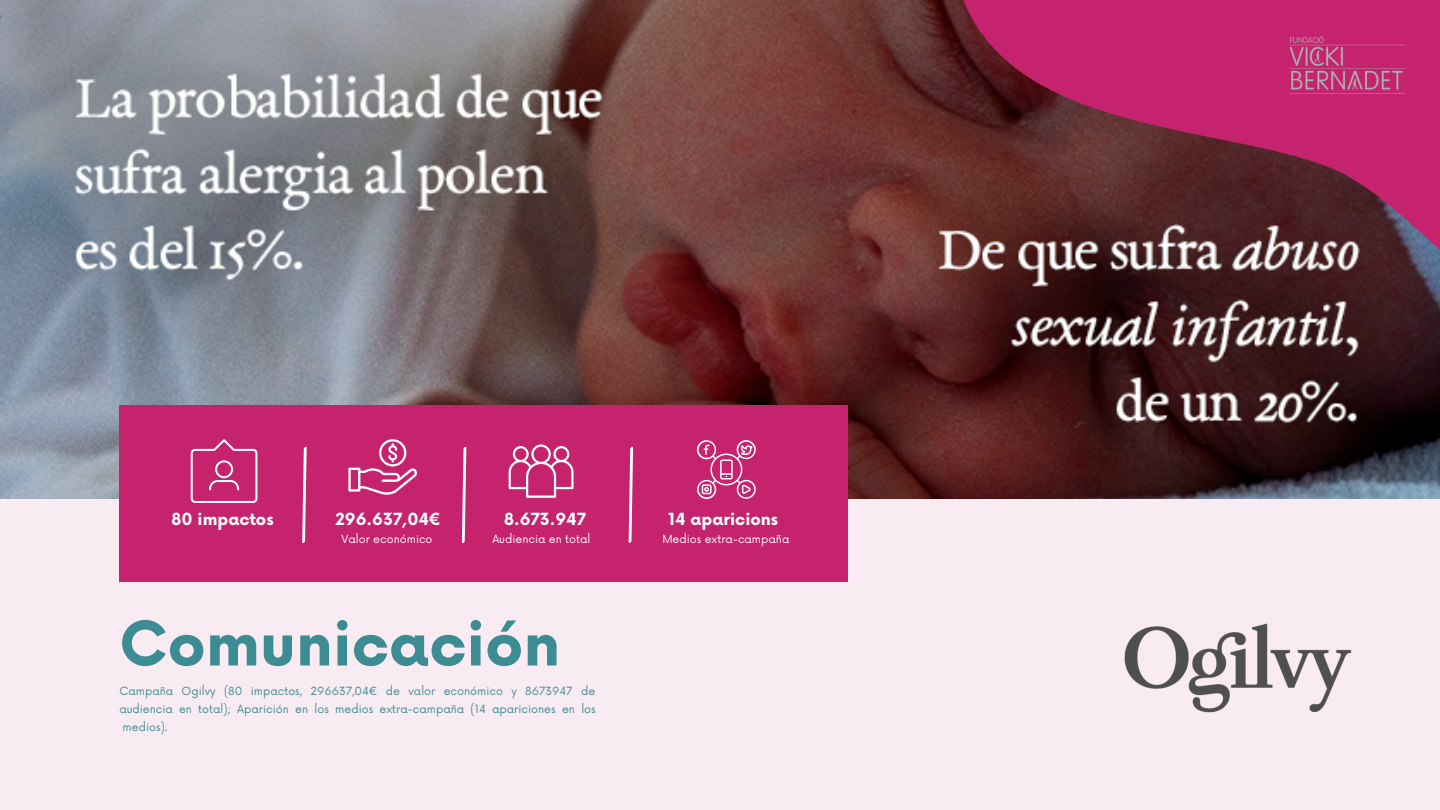
<style>
.page{position:relative;width:1440px;height:810px;background:#f9ebf2}
.page>*{position:absolute;margin:0;border:0;box-sizing:border-box;transform-origin:0 0}
.t1{font:700 60px "Now";color:#3d8c94}
.t2{font:700 16.3px "Now";color:#fff}
.t3{font:11px "Now";color:#3d8c94}
.t4{font:11px "Now";color:#fff}
</style>
<div class="page">
<img style="left:0;top:0;width:699px;height:498px">
<img style="left:1124px;top:623px;width:228px;height:90px">
<div style="left:119px;top:405px;width:728px;height:177px;background:#c6236f"></div>
<svg style="left:348px;top:439px;width:69px;height:56px"></svg>
<svg style="left:191px;top:439px;width:66px;height:64px"></svg>
<svg style="left:509px;top:444px;width:65px;height:54px"></svg>
<svg style="left:697px;top:444px;width:2px;height:51px"></svg>
<svg style="left:629px;top:447px;width:4px;height:96px"></svg>
<svg style="left:462px;top:447px;width:4px;height:96px"></svg>
<svg style="left:302px;top:447px;width:5px;height:96px"></svg>
<svg style="left:699px;top:0;width:741px;height:536px;background:#763746"></svg>
<img style="left:1289px;top:36px;width:119px;height:58px">
<h2 class="t2" style="left:172px;top:511px;width:103px">80 impactos</h2>
<h2 class="t2" style="left:336px;top:511px;width:107px">296.637,04€</h2>
<h2 class="t2" style="left:504px;top:511px;width:83px">8.673.947</h2>
<p class="t4" style="left:492px;top:533px;width:100px">Audiencia en total</p>
<p class="t4" style="left:342px;top:533px;width:92px">Valor económico</p>
<h1 class="t1" style="left:119px;top:611px;width:443px">Comunicación</h1>
<p class="t3" style="left:119px;top:685px;width:477px">Campaña Ogilvy (80 impactos, 296637,04€ de valor económico y 8673947 de</p>
<p class="t3" style="left:119px;top:703px;width:478px">audiencia en total); Aparición en los medios extra-campaña (14 apariciones en los</p>
<p class="t3" style="left:123px;top:721px;width:46px">medios).</p>
<h2 class="t2" style="left:668px;top:511px;width:111px">14 aparicions</h2>
<p class="t4" style="left:662px;top:533px;width:129px">Medios extra-campaña</p>
</div>
